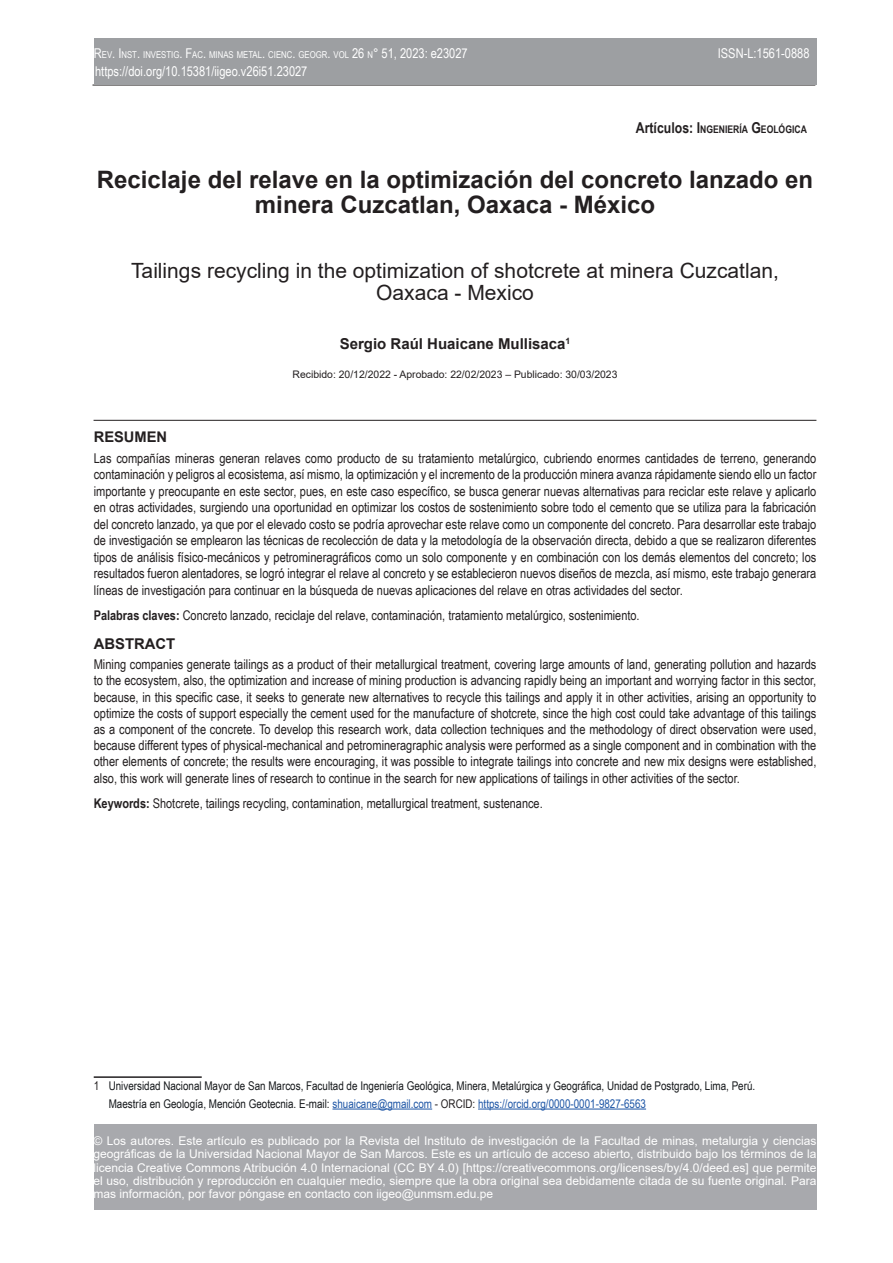
<style>
.page{position:relative;width:893px;height:1263px;background:#fff}
.page>*{position:absolute;margin:0;border:0;box-sizing:border-box;transform-origin:0 0}
.t1{font:700 24px/25.5px "Arial";color:#231f20;text-align:center}
.t2{font:21px/22.5px "Arial";color:#231f20;text-align:center}
.t3{font:700 15px "Arial";color:#231f20}
.t4{font:700 14.85px "Arial";color:#231f20}
.t5{font:700 14.7px "Arial";color:#231f20}
.t6{font:13.5px/16.5px "Arial Narrow";color:#231f20;text-align:justify}
.t7{font:13.5px "Arial Narrow";color:#fff}
.t8{font:13.5px "Arial Narrow";color:#fff}
.t9{font:13.35px "Arial Narrow";color:#231f20}
.t10{font:12px/13.2px "Arial";color:#fff;text-align:justify}
.t11{font:12px/17.4px "Arial Narrow";color:#14171a}
.t12{font:700 10.5px "Arial Narrow";color:#231f20}
.t13{font:10.35px "Arial";color:#231f20}
.t14{font:9.45px "Arial Narrow";color:#fff}
.s1{font-size:13.5px}
.s2{font-size:15px}
.s3{font-weight:700}
.s4{color:#231f20}
.s5{color:#1e56a6}
</style>
<div class="page">
<div style="left:94px;top:1125px;width:722px;height:85px;background:#a8a9ad"></div>
<hr style="left:92px;top:85px;width:723px;height:1px;background:#231f20">
<div style="left:94px;top:38px;width:723px;height:47px;background:#9d9fa2"></div>
<hr style="left:94px;top:1076px;width:108px;height:2px;background:#231f20">
<hr style="left:332px;top:1108px;width:100px;height:1px;background:#1e56a6">
<hr style="left:478px;top:1108px;width:168px;height:1px;background:#1e56a6">
<hr style="left:94px;top:420px;width:722px;height:1px;background:#231f20">
<p class="t14" style="left:94px;top:48px;width:375px"><span class="s1">R</span>EV<span class="s1">. I</span>NST<span class="s1">.</span> INVESTIG<span class="s1">. F</span>AC<span class="s1">.</span> MINAS METAL<span class="s1">.</span> CIENC<span class="s1">.</span> GEOGR<span class="s1">.</span> VOL <span class="s1">26</span> N<span class="s1">° 51, 2023:</span> <span class="s1">e</span><span class="s1">23027</span></p>
<p class="t8" style="left:718px;top:44px;width:93px">ISSN-L:1561-0888</p>
<p class="t7" style="left:95px;top:61px;width:214px">https://doi.org/10.15381/iigeo.v26i51.23027</p>
<p class="t12" style="left:636px;top:122px;width:172px"><span class="s2">Artículos:</span> <span class="s2">I</span>NGENIERÍA <span class="s2">G</span>EOLÓGICA</p>
<h1 class="t1" style="left:97px;top:167px;width:718px">Reciclaje del relave en la optimización del concreto lanzado en minera Cuzcatlan, Oaxaca - México</h1>
<h2 class="t2" style="left:131px;top:259px;width:649px">Tailings recycling in the optimization of shotcrete at minera Cuzcatlan,<br>Oaxaca - Mexico</h2>
<p class="t3" style="left:340px;top:333px;width:232px">Sergio Raúl Huaicane Mullisaca<sup>1</sup></p>
<p class="t13" style="left:293px;top:367px;width:326px">Recibido: 20/12/2022 - Aprobado: 22/02/2023 – Publicado: 30/03/2023</p>
<p class="t5" style="left:94px;top:427px;width:75px">RESUMEN</p>
<p class="t6" style="left:94px;top:449px;width:724px">Las compañías mineras generan relaves como producto de su tratamiento metalúrgico, cubriendo enormes cantidades de terreno, generando contaminación y peligros al ecosistema, así mismo, la optimización y el incremento de la producción minera avanza rápidamente siendo ello un factor importante y preocupante en este sector, pues, en este caso específico, se busca generar nuevas alternativas para reciclar este relave y aplicarlo en otras actividades, surgiendo una oportunidad en optimizar los costos de sostenimiento sobre todo el cemento que se utiliza para la fabricación del concreto lanzado, ya que por el elevado costo se podría aprovechar este relave como un componente del concreto. Para desarrollar este trabajo de investigación se emplearon las técnicas de recolección de data y la metodología de la observación directa, debido a que se realizaron diferentes tipos de análisis físico-mecánicos y petromineragráficos como un solo componente y en combinación con los demás elementos del concreto; los resultados fueron alentadores, se logró integrar el relave al concreto y se establecieron nuevos diseños de mezcla, así mismo, este trabajo generara líneas de investigación para continuar en la búsqueda de nuevas aplicaciones del relave en otras actividades del sector.</p>
<p class="t9" style="left:94px;top:605px;width:547px"><span class="s3">Palabras claves:</span> Concreto lanzado, reciclaje del relave, contaminación, tratamiento metalúrgico, sostenimiento.</p>
<p class="t4" style="left:94px;top:633px;width:83px">ABSTRACT</p>
<p class="t6" style="left:94px;top:656px;width:724px">Mining companies generate tailings as a product of their metallurgical treatment, covering large amounts of land, generating pollution and hazards to the ecosystem, also, the optimization and increase of mining production is advancing rapidly being an important and worrying factor in this sector, because, in this specific case, it seeks to generate new alternatives to recycle this tailings and apply it in other activities, arising an opportunity to optimize the costs of support especially the cement used for the manufacture of shotcrete, since the high cost could take advantage of this tailings as a component of the concrete. To develop this research work, data collection techniques and the methodology of direct observation were used, because different types of physical-mechanical and petromineragraphic analysis were performed as a single component and in combination with the other elements of concrete; the results were encouraging, it was possible to integrate tailings into concrete and new mix designs were established, also, this work will generate lines of research to continue in the search for new applications of tailings in other activities of the sector.</p>
<p class="t9" style="left:94px;top:793px;width:450px"><span class="s3">Keywords:</span> Shotcrete, tailings recycling, contamination, metallurgical treatment, sustenance.</p>
<p class="t11" style="left:109px;top:1077px;width:648px;text-indent:-15px"><span class="s4">1</span> Universidad Nacional Mayor de San Marcos, Facultad de Ingeniería Geológica, Minera, Metalúrgica y Geográfica, Unidad de Postgrado, Lima, Perú.<br>Maestría en Geología, Mención Geotecnia. E-mail: <span class="s5">shuaicane@gmail.com</span> <span class="s4">- ORCID:</span> <span class="s5">https://orcid.org/0000-0001-9827-6563</span></p>
<p class="t10" style="left:94px;top:1134px;width:724px">© Los autores. Este artículo es publicado por la Revista del Instituto de investigación de la Facultad de minas, metalurgia y ciencias geográficas de la Universidad Nacional Mayor de San Marcos. Este es un artículo de acceso abierto, distribuido bajo los términos de la licencia Creative Commons Atribución 4.0 Internacional (CC BY 4.0) [https://creativecommons.org/licenses/by/4.0/deed.es] que permite el uso, distribución y reproducción en cualquier medio, siempre que la obra original sea debidamente citada de su fuente original. Para mas información, por favor póngase en contacto con iigeo@unmsm.edu.pe</p>
</div>
